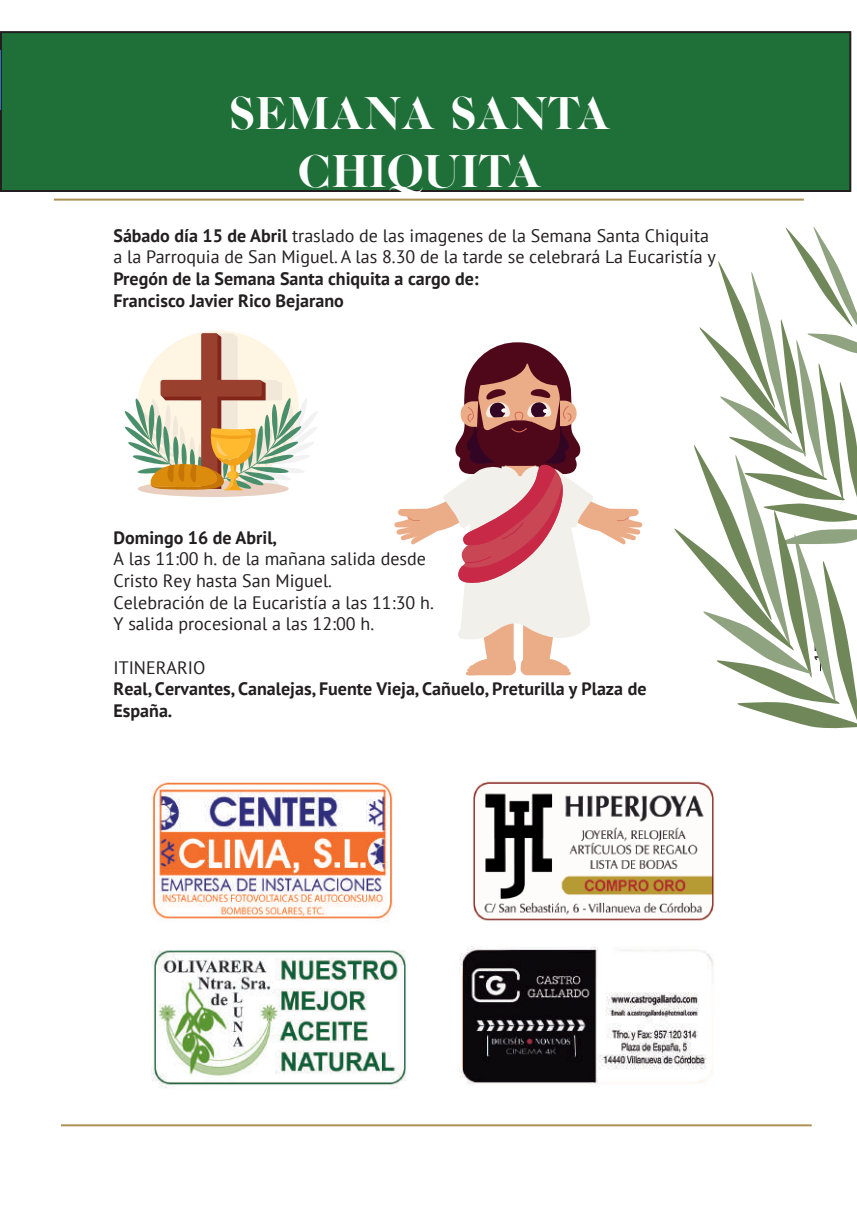
<style>
.page{position:relative;width:857px;height:1225px;background:#fff}
.page>*{position:absolute;margin:0;border:0;box-sizing:border-box;transform-origin:0 0}
.t1{font:48px/57.6px "Caslon CP";color:#fff;text-align:center}
.t2{font:700 18px/21.6px "PT Sans";color:#231f20}
.t3{font:18px/21.6px "PT Sans";color:#231f20}
.t4{font:18px/21.6px "PT Sans";color:#231f20}
.t5{font:18px "Myriad Pro";color:#231f20}
.s1{font-weight:700}
</style>
<div class="page">
<hr style="left:61px;top:1124px;width:750px;height:2px;background:#ab9154">
<div style="left:1px;top:32px;width:848px;height:159px;background:#1e7038"></div>
<div style="left:0;top:31px;width:850px;height:161px;border:2px solid #231f20"></div>
<hr style="left:54px;top:199px;width:749px;height:2px;background:#ab9154">
<hr style="left:0;top:51px;width:1px;height:59px;background:#2874bb">
<img style="left:151px;top:779px;width:242px;height:144px">
<img style="left:459px;top:946px;width:254px;height:139px">
<img style="left:152px;top:950px;width:255px;height:139px">
<img style="left:473px;top:781px;width:241px;height:140px">
<svg style="left:394px;top:342px;width:248px;height:333px"></svg>
<svg style="left:674px;top:226px;width:182px;height:503px"></svg>
<div style="left:138px;top:480px;width:150px;height:17px;background:#e8cfbf;border-radius:50%"></div>
<svg style="left:124px;top:330px;width:193px;height:163px"></svg>
<h1 class="t1" style="left:229px;top:84px;width:383px">SEMANA SANTA<br>CHIQUITA</h1>
<p class="t4" style="left:113px;top:224px;width:603px"><span class="s1">Sábado día 15 de Abril</span> traslado de las imagenes de la Semana Santa Chiquita a la Parroquia de San Miguel. A las 8.30 de la tarde se celebrará La Eucaristía y</p>
<p class="t2" style="left:113px;top:267px;width:366px">Pregón de la Semana Santa chiquita a cargo de:<br>Francisco Javier Rico Bejarano</p>
<p class="t2" style="left:113px;top:526px;width:165px">Domingo 16 de Abril,</p>
<p class="t3" style="left:113px;top:548px;width:322px">A las 11:00 h. de la mañana salida desde Cristo Rey hasta San Miguel.<br>Celebración de la Eucaristía a las 11:30 h.<br>Y salida procesional a las 12:00 h.</p>
<p class="t3" style="left:113px;top:656px;width:93px">ITINERARIO</p>
<p class="t2" style="left:113px;top:677px;width:534px">Real, Cervantes, Canalejas, Fuente Vieja, Cañuelo, Preturilla y Plaza de<br>España.</p>
<p class="t5" style="left:808px;top:662px;width:20px;rotate:-90deg">15</p>
</div>
